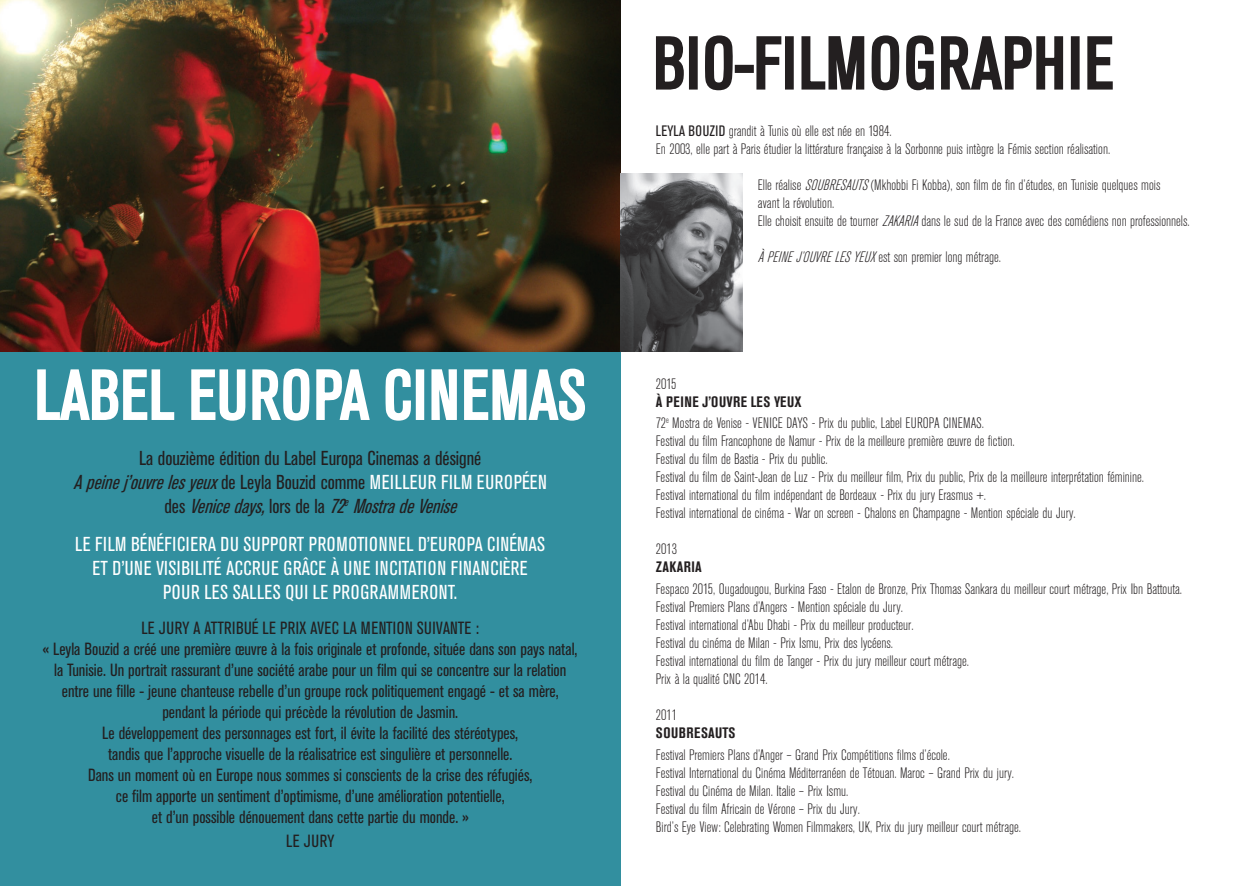
<style>
.page{position:relative;width:1241px;height:886px;background:#fff}
.page>*{position:absolute;margin:0;border:0;box-sizing:border-box;transform-origin:0 0}
.t1{font:condensed 20px "Akzidenz Grotesk BE";letter-spacing:.04em;color:#fff}
.t2{font:condensed 20px/24px "Akzidenz Grotesk BE";color:#231f20}
.t3{font:italic condensed 20px "Akzidenz Grotesk BE";color:#231f20}
.t4{font:condensed 17.5px "Akzidenz Grotesk BE";color:#231f20}
.t5{font:300 condensed 15px/18px "Akzidenz Grotesk BE";color:#231f20}
.t6{font:700 condensed 15px "Akzidenz Grotesk BE";letter-spacing:.02em;color:#231f20}
.t7{font:italic 300 condensed 15px "Akzidenz Grotesk BE";color:#231f20}
.s1{font-style:italic}
.s2{color:#fff}
.s3{font-style:normal}
.s4{font-weight:400}
.s5{font-weight:700}
</style>
<div class="page">
<div style="left:0;top:0;width:620px;height:886px;background:#328f9f"></div>
<img style="left:0;top:0;width:620px;height:352px">
<svg style="left:36px;top:340px;width:550px;height:81px"></svg>
<svg style="left:656px;top:35px;width:457px;height:56px"></svg>
<img style="left:620px;top:174px;width:122px;height:178px">
<h1 class="t2" style="left:73px;top:446px;width:409px;text-indent:66px">La douzième édition du Label Europa Cinemas a désigné<br><span class="s1">Apeinej’ouvrelesyeux</span>d e Ley l a B o u z i d c o m m e <span class="s2">meille</span></h1>
<h1 class="t1" style="left:418px;top:471px;width:32px">ur film</h1>
<h1 class="t1" style="left:477px;top:471px;width:62px">européen</h1>
<h1 class="t3" style="left:164px;top:495px;width:299px"><span class="s3">d e s</span> Venicedays,<span class="s3">l o r s d e l a</span> 72<sup>e</sup> MostradeVenise</h1>
<h1 class="t1" style="left:75px;top:533px;width:29px">Le film</h1>
<h1 class="t1" style="left:131px;top:533px;width:42px">bénéficiera</h1>
<h1 class="t1" style="left:220px;top:533px;width:168px">du support promotionnel</h1>
<h1 class="t1" style="left:418px;top:533px;width:129px">d’Europa Cinémas</h1>
<h1 class="t1" style="left:93px;top:557px;width:92px">et d’une visibilit</h1>
<h1 class="t1" style="left:214px;top:557px;width:23px">é accr</h1>
<h1 class="t1" style="left:261px;top:557px;width:121px">ue grâce à une incitati</h1>
<h1 class="t1" style="left:428px;top:557px;width:32px">on financi</h1>
<h1 class="t1" style="left:503px;top:557px;width:17px">ère</h1>
<h1 class="t1" style="left:163px;top:581px;width:208px">pour les salles qui le programmer</h1>
<h1 class="t1" style="left:429px;top:581px;width:29px">ont.</h1>
<p class="t4" style="left:141px;top:618px;width:71px">Le Jury a attrib</p>
<p class="t4" style="left:244px;top:618px;width:75px">ué le Prix avec</p>
<p class="t4" style="left:343px;top:618px;width:26px">la menti</p>
<p class="t4" style="left:397px;top:618px;width:43px">on suivante</p>
<p class="t4" style="left:475px;top:618px;width:5px">:</p>
<p class="t4" style="left:43px;top:639px;width:536px">« Leyla Bouzid a créé une première œuvre à la fois originale et profonde, située dans son pays natal,</p>
<p class="t4" style="left:54px;top:660px;width:513px">la Tunisie. Un portrait rassurant d’une société arabe pour un film qui se concentre sur la relation</p>
<p class="t4" style="left:62px;top:681px;width:498px">entre une fille - jeune chanteuse rebelle d’un groupe rock politiquement engagé - et sa mère,</p>
<p class="t4" style="left:162px;top:702px;width:297px">pendant la période qui précède la révolution de Jasmin.</p>
<p class="t4" style="left:102px;top:723px;width:417px">Le développement des personnages est fort, il évite la facilité des stéréotypes,</p>
<p class="t4" style="left:108px;top:744px;width:406px">tandis que l’approche visuelle de la réalisatrice est singulière et personnelle.</p>
<p class="t4" style="left:88px;top:765px;width:446px">Dans un moment où en Europe nous sommes si conscients de la crise des réfugiés,</p>
<p class="t4" style="left:116px;top:786px;width:390px">ce film apporte un sentiment d’optimisme, d’une amélioration potentielle,</p>
<p class="t4" style="left:152px;top:807px;width:318px">et d’un possible dénouement dans cette partie du monde. »</p>
<p class="t4" style="left:286px;top:831px;width:50px">Le Jury</p>
<p class="t5" style="left:656px;top:123px;width:455px"><span class="s4">Leyla Bouzid</span> grandit à Tunis où elle est née en 1984.<br>En 2003, elle part à Paris étudier la littérature française à la Sorbonne puis intègre la Fémis section réalisation.</p>
<p class="t5" style="left:757px;top:177px;width:84px">Elle réalise <span class="s1">SOUBRESAUTS</span></p>
<p class="t5" style="left:870px;top:177px;width:291px">(Mkhobbi Fi Kobba), son film de fin d’études, en Tunisie quelques mois</p>
<p class="t5" style="left:757px;top:195px;width:433px">avant la révolution.<br>Elle choisit ensuite de tourner <span class="s1">ZAKARIA</span> dans le sud de la France avec des comédiens non professionnels.</p>
<p class="t7" style="left:757px;top:249px;width:16px">ÀPEINE</p>
<p class="t5" style="left:795px;top:249px;width:207px"><span class="s1">J’OUVRE LES YEUX</span>est son premier long métrage.</p>
<p class="t5" style="left:656px;top:375px;width:22px">2015</p>
<p class="t5" style="left:656px;top:391px;width:329px;line-height:21.8px"><span class="s5">À PEINE J’OUVRE LES YEUX<br></span>72<sup>e</sup> Mostra de Venise - VENICE DAYS - Prix du public, Label EUROPA CINEMAS.</p>
<p class="t5" style="left:656px;top:432px;width:489px">Festival du film Francophone de Namur - Prix de la meilleure première œuvre de fiction.<br>Festival du film de Bastia - Prix du public.<br>Festival du film de Saint-Jean de Luz - Prix du meilleur film, Prix du public, Prix de la meilleure interprétation féminine.<br>Festival international du film indépendant de Bordeaux - Prix du jury Erasmus +.<br>Festival international de cinéma - War on screen - Chalons en Champagne - Mention spéciale du Jury.</p>
<p class="t5" style="left:656px;top:540px;width:23px">2013</p>
<p class="t6" style="left:656px;top:558px;width:47px">ZAKARIA</p>
<p class="t5" style="left:656px;top:580px;width:527px">Fespaco 2015, Ougadougou, Burkina Faso - Etalon de Bronze, Prix Thomas Sankara du meilleur court métrage, Prix Ibn Battouta.<br>Festival Premiers Plans d’Angers - Mention spéciale du Jury.<br>Festival international d’Abu Dhabi - Prix du meilleur producteur.<br>Festival du cinéma de Milan - Prix Ismu, Prix des lycéens.<br>Festival international du film de Tanger - Prix du jury meilleur court métrage.<br>Prix à la qualité CNC 2014.</p>
<p class="t5" style="left:656px;top:706px;width:23px">2011</p>
<p class="t6" style="left:656px;top:724px;width:80px">SOU BRESAUTS</p>
<p class="t5" style="left:656px;top:746px;width:366px">Festival Premiers Plans d’Anger – Grand Prix Compétitions films d’école.<br>Festival International du Cinéma Méditerranéen de Tétouan. Maroc – Grand Prix du jury.<br>Festival du Cinéma de Milan. Italie – Prix Ismu.<br>Festival du film Africain de Vérone – Prix du Jury.<br>Bird’s Eye View: Celebrating Women Filmmakers, UK, Prix du jury meilleur court métrage.</p>
</div>
